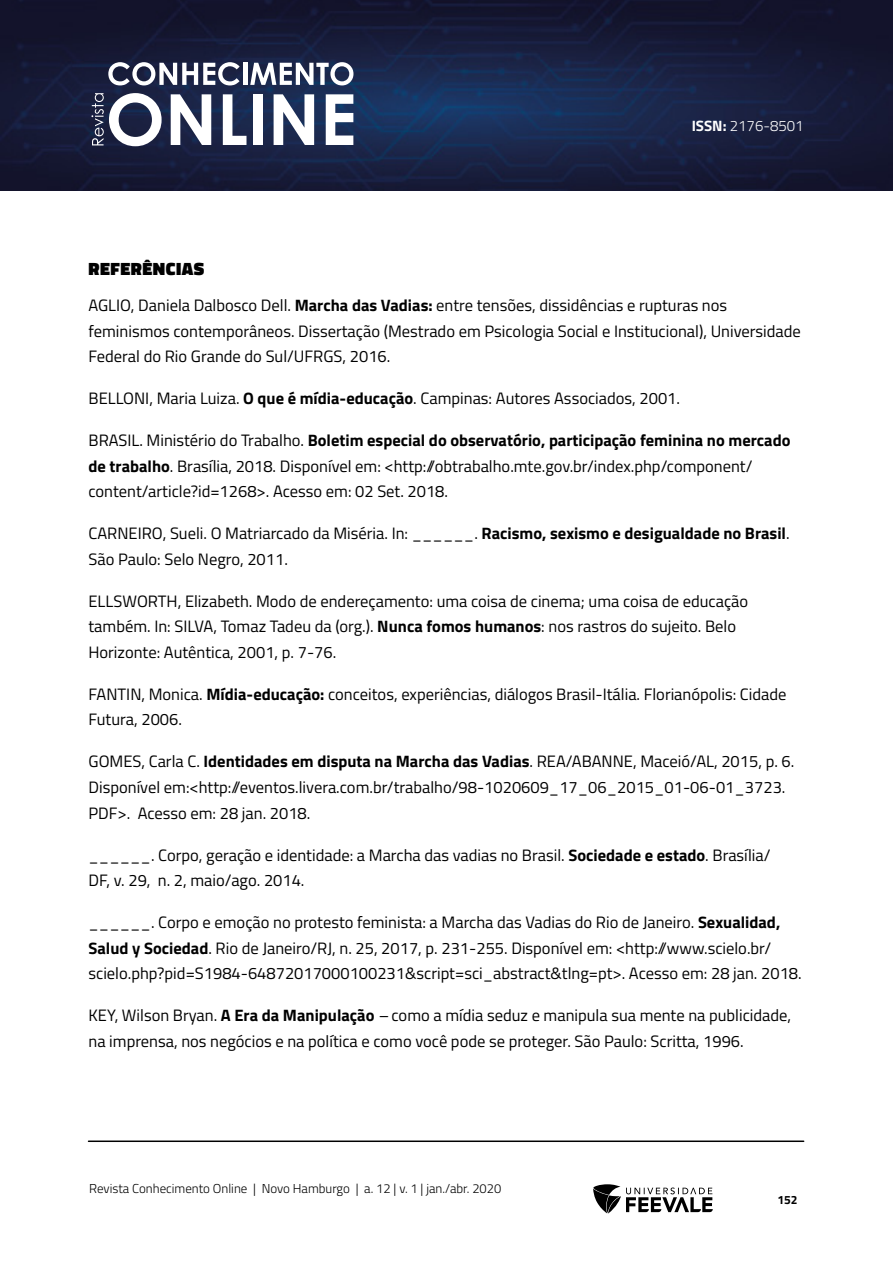
<style>
.page{position:relative;width:893px;height:1263px;background:#fff}
.page>*{position:absolute;margin:0;border:0;box-sizing:border-box;transform-origin:0 0}
.TÍTULO_1{font:900 18px "Titillium Web";letter-spacing:.03em;color:#000}
.Referências{font:16.5px/25.5px "Titillium Web";color:#000}
.t1{font:300 15px "Titillium Web";color:#fff}
.t2{font:300 12.9px "Titillium Web";color:#000}
.t3{font:700 12px "Titillium Web";color:#000}
.s1{font-weight:700}
.s2{font-style:italic}
</style>
<div class="page">
<img style="left:0;top:0;width:893px;height:191px">
<svg style="left:593px;top:1184px;width:120px;height:29px"></svg>
<hr style="left:88px;top:1140px;width:716px;height:2px;background:#000">
<svg style="left:108px;top:62px;width:132px;height:23px"></svg>
<hr style="left:243px;top:63px;width:4px;height:22px;background:#fff">
<svg style="left:250px;top:62px;width:103px;height:23px"></svg>
<svg style="left:91px;top:93px;width:71px;height:53px"></svg>
<svg style="left:171px;top:94px;width:40px;height:51px"></svg>
<svg style="left:223px;top:94px;width:23px;height:51px"></svg>
<div style="left:253px;top:94px;width:10px;height:51px;background:#fff"></div>
<svg style="left:274px;top:94px;width:40px;height:51px"></svg>
<svg style="left:326px;top:94px;width:27px;height:51px"></svg>
<p class="t1" style="left:692px;top:115px;width:114px"><span class="s1">ISSN:</span> 2176-8501</p>
<p class="TÍTULO_1" style="left:88px;top:256px;width:117px">REFERÊNCIAS</p>
<p class="Referências" style="left:88px;top:292px;width:714px">AGLIO, Daniela Dalbosco Dell. <span class="s1">Marcha das Vadias:</span> entre tensões, dissidências e rupturas nos feminismos contemporâneos. Dissertação (Mestrado em Psicologia Social e Institucional), Universidade<br>Federal do Rio Grande do Sul/UFRGS, 2016.</p>
<p class="Referências" style="left:88px;top:385px;width:593px">BELLONI, Maria Luiza. <span class="s1">O que é mídia-educação</span>. Campinas: Autores Associados, 2001.</p>
<p class="Referências" style="left:88px;top:427px;width:703px">BRASIL. Ministério do Trabalho. <span class="s1">Boletim especial do observatório, participação feminina no mercado de trabalho</span>. Brasília, 2018. Disponível em: &lt;http://obtrabalho.mte.gov.br/index.php/component/ content/article?id=1268&gt;. Acesso em: 02 Set. 2018.</p>
<p class="Referências" style="left:88px;top:520px;width:703px">CARNEIRO, Sueli. O Matriarcado da Miséria. In: ______. <span class="s1">Racismo, sexismo e desigualdade no Brasil</span>.<br>São Paulo: Selo Negro, 2011.</p>
<p class="Referências" style="left:88px;top:588px;width:661px">ELLSWORTH, Elizabeth. Modo de endereçamento: uma coisa de cinema; uma coisa de educação também. In: SILVA, Tomaz Tadeu da (org.). <span class="s1">Nunca fomos humanos</span>: nos rastros do sujeito. Belo<br>Horizonte: Autêntica, 2001, p. 7-76.</p>
<p class="Referências" style="left:88px;top:681px;width:699px">FANTIN, Monica. <span class="s1">Mídia-educação:</span> conceitos, experiências, diálogos Brasil-Itália. Florianópolis: Cidade<br>Futura, 2006.</p>
<p class="Referências" style="left:88px;top:748px;width:707px">GOMES, Carla C. <span class="s1">Identidades em disputa na Marcha das Vadias</span>. REA/ABANNE, Maceió/AL, 2015, p. 6.<br>Disponível em:&lt;http://eventos.livera.com.br/trabalho/98-1020609_17_06_2015_01-06-01_3723.<br>PDF&gt;. Acesso em: 28 jan. 2018.</p>
<p class="Referências" style="left:88px;top:841px;width:683px">______. Corpo, geração e identidade: a Marcha das vadias no Brasil. <span class="s1">Sociedade e estado</span>. Brasília/<br>DF, v. 29, n. 2, maio/ago. 2014.</p>
<p class="Referências" style="left:88px;top:909px;width:715px">______. Corpo e emoção no protesto feminista: a Marcha das Vadias do Rio de Janeiro. <span class="s1">Sexualidad,<br>Salud y Sociedad</span>. Rio de Janeiro/RJ, n. 25, 2017, p. 231-255. Disponível em: &lt;http://www.scielo.br/ scielo.php?pid=S1984-64872017000100231&amp;script=sci_abstract&amp;tlng=pt&gt;. Acesso em: 28 jan. 2018.</p>
<p class="Referências" style="left:88px;top:1002px;width:704px">KEY, Wilson Bryan. <span class="s1">A Era da Manipulação</span> <span class="s2">–</span> como a mídia seduz e manipula sua mente na publicidade, na imprensa, nos negócios e na política e como você pode se proteger. São Paulo: Scritta, 1996.</p>
<p class="t2" style="left:89px;top:1179px;width:414px">Revista Conhecimento Online | Novo Hamburgo | a. 12 | v. 1 | jan./abr. 2020</p>
<p class="t3" style="left:777px;top:1190px;width:22px">152</p>
</div>
